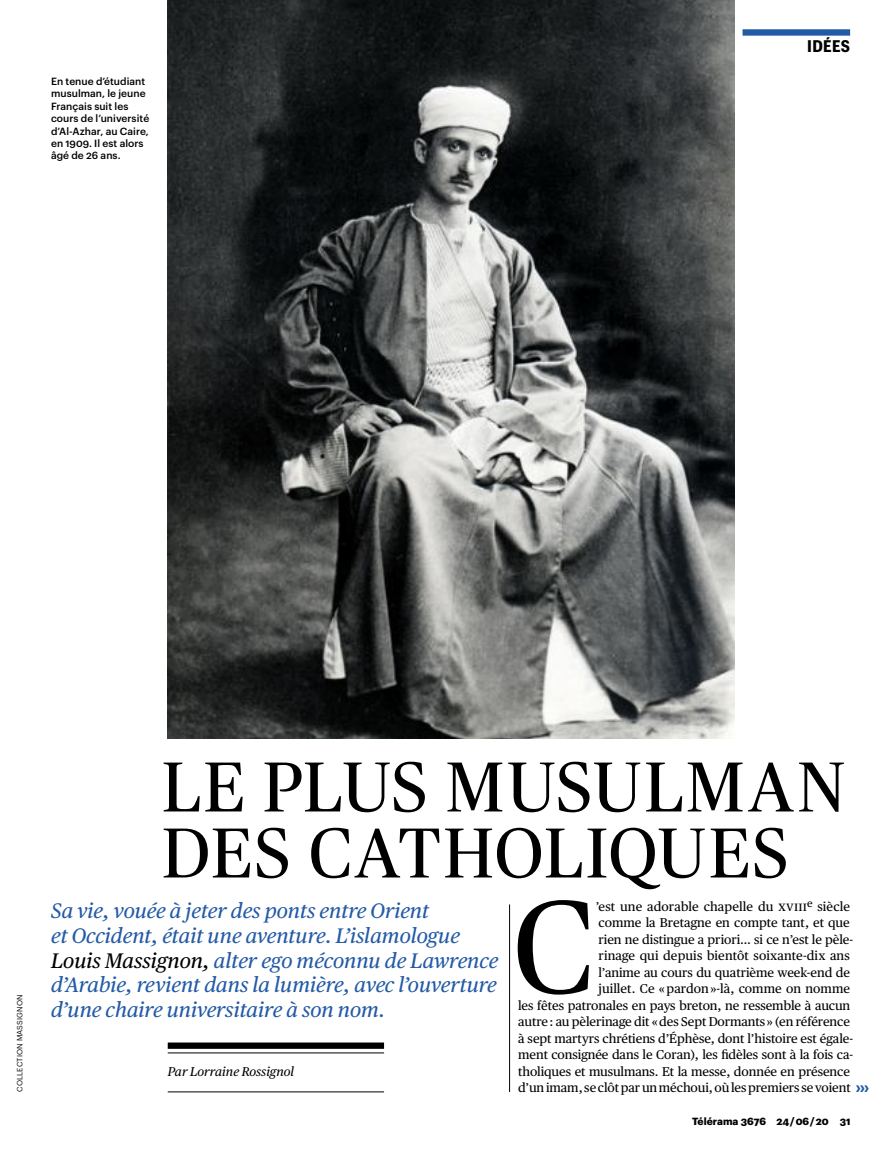
<style>
.page{position:relative;width:889px;height:1157px;background:#fff}
.page>*{position:absolute;margin:0;border:0;box-sizing:border-box;transform-origin:0 0}
.t1{font:131.85px "Publico Headline";color:#000}
.t2{font:70.5px/66px "Publico Headline";letter-spacing:.04em;color:#000}
.t3{font:italic 21px/24.8px "Publico Text";color:#235aa6}
.t4{font:700 16.5px "Graphik Compact";letter-spacing:.02em;color:#000}
.t5{font:12.75px "Publico Text";letter-spacing:-.005em;color:#000}
.t6{font:italic 12.75px "Publico Text";color:#000}
.t7{font:500 10.2px/12.3px "Graphik";letter-spacing:.005em;color:#000}
.t8{font:700 10.2px "Graphik OSF";color:#000}
.t9{font:700 10.2px "Graphik";color:#000}
.t10{font:7.5px "Graphik";letter-spacing:.025em;color:#000}
.s1{color:#000}
.s2{font-family:"Telerama Pictos 2012 A";color:#235aa6}
</style>
<div class="page">
<div style="left:168px;top:1042px;width:216px;height:6px;background:#000"></div>
<hr style="left:168px;top:1052px;width:216px;height:1px;background:#000">
<hr style="left:168px;top:1091px;width:216px;height:1px;background:#000">
<div style="left:742px;top:29px;width:108px;height:7px;background:#235aa6"></div>
<img style="left:168px;top:0;width:566px;height:739px">
<hr style="left:509px;top:904px;width:1px;height:188px;background:#000">
<p class="t7" style="left:51px;top:74px;width:100px">En tenue d’étudiant musulman, le jeune<br>Français suit les cours de l’université d’Al-Azhar, au Caire, en 1909. Il est alors âgé de 26 ans.</p>
<p class="t4" style="left:807px;top:34px;width:44px">Idées</p>
<p class="t10" style="left:14px;top:1092px;width:99px;rotate:-90deg">ColleCtion Massignon</p>
<h2 class="t2" style="left:162px;top:750px;width:684px">LE PLUS MUSULMAN<br>DES CATHOLIQUES</h2>
<h3 class="t3" style="left:51px;top:897px;width:449px">Sa vie, vouée à jeter des ponts entre Orient<br>et Occident, était une aventure. L’islamologue <span class="s1">Louis Massignon,</span> alter ego méconnu de Lawrence d’Arabie, revient dans la lumière, avec l’ouverture d’une chaire universitaire à son nom.</h3>
<p class="t6" style="left:168px;top:1061px;width:128px">Par Lorraine Rossignol</p>
<h1 class="t1" style="left:513px;top:855px;width:82px">C</h1>
<p class="t5" style="left:595px;top:896px;width:256px">’est une adorable chapelle du xviii<sup>e</sup> siècle</p>
<p class="t5" style="left:598px;top:913px;width:253px">comme la Bretagne en compte tant, et que</p>
<p class="t5" style="left:598px;top:929px;width:256px">rien ne distingue a priori… si ce n’est le pèle-</p>
<p class="t5" style="left:598px;top:946px;width:253px">rinage qui depuis bientôt soixante-dix ans</p>
<p class="t5" style="left:598px;top:962px;width:253px">l’anime au cours du quatrième week-end de</p>
<p class="t5" style="left:598px;top:979px;width:253px">juillet. Ce « pardon »-là, comme on nomme</p>
<p class="t5" style="left:518px;top:995px;width:334px">les fêtes patronales en pays breton, ne ressemble à aucun</p>
<p class="t5" style="left:518px;top:1012px;width:333px">autre : au pèlerinage dit « des Sept Dormants » (en référence</p>
<p class="t5" style="left:518px;top:1028px;width:336px">à sept martyrs chrétiens d’Éphèse, dont l’histoire est égale-</p>
<p class="t5" style="left:518px;top:1045px;width:336px">ment consignée dans le Coran), les fidèles sont à la fois ca-</p>
<p class="t5" style="left:518px;top:1061px;width:333px">tholiques et musulmans. Et la messe, donnée en présence</p>
<p class="t5" style="left:518px;top:1078px;width:353px">d’un imam, se clôt par un méchoui, où les premiers se voient <span class="s2">☞</span></p>
<p class="t8" style="left:692px;top:1113px;width:138px">Télérama 3676 24/06/20</p>
<p class="t9" style="left:840px;top:1113px;width:12px">31</p>
</div>
